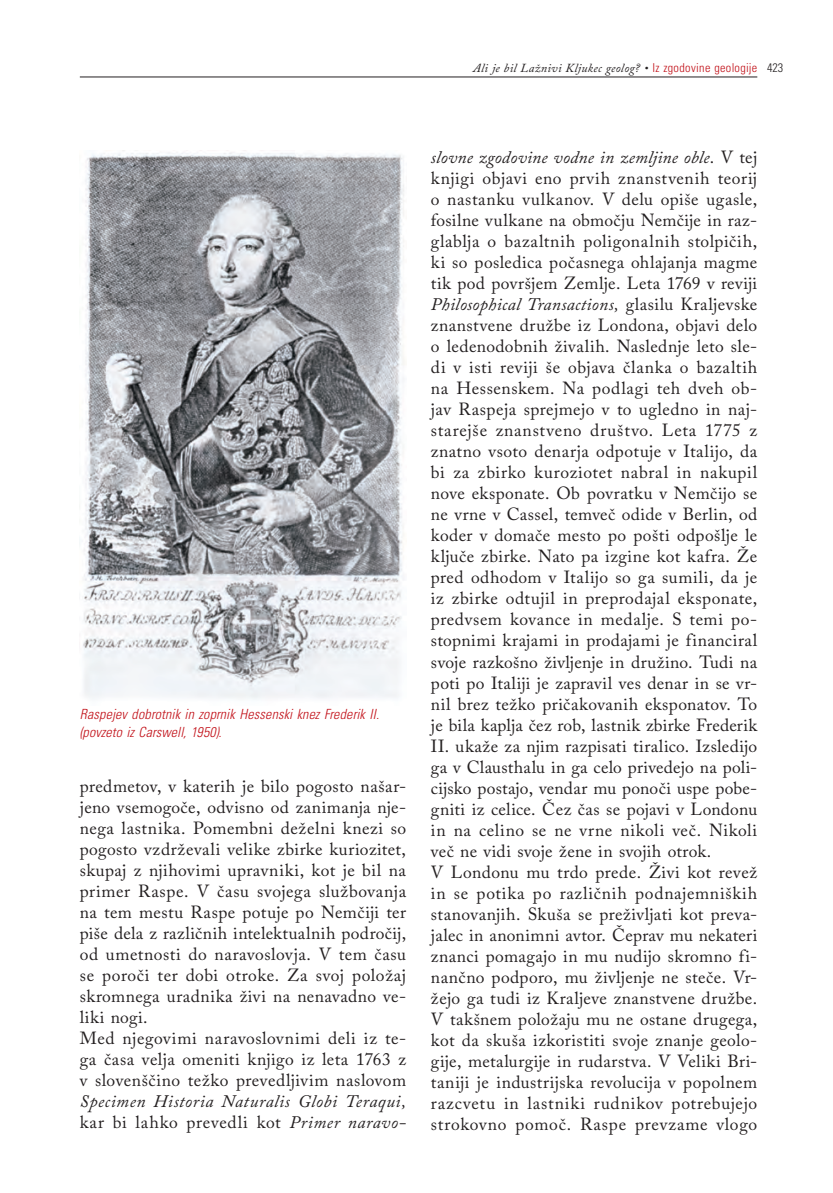
<style>
.page{position:relative;width:833px;height:1193px;background:#fff}
.page>*{position:absolute;margin:0;border:0;box-sizing:border-box;transform-origin:0 0}
.t1{font:17.5px/21px "Adobe Caslon Pro";letter-spacing:.025em;color:#231f20}
.t2{font:italic 17.5px/21px "Adobe Caslon Pro";letter-spacing:.035em;color:#231f20}
.t3{font:italic 300 condensed 14px/17.8px "Univers";letter-spacing:.01em;color:#c2121a}
.t4{font:italic 12.25px "Adobe Caslon Pro";letter-spacing:.025em;color:#231f20}
.s1{font-family:"Univers";font-weight:300;font-style:normal;font-stretch:condensed;color:#c2121a}
.s2{font-family:"Univers";font-weight:300;font-style:normal;font-stretch:condensed}
.s3{font-style:normal}
.s4{font-style:italic}
</style>
<div class="page">
<hr style="left:80px;top:77px;width:677px;height:1px;background:#231f20">
<img style="left:83px;top:150px;width:322px;height:550px">
<p class="t4" style="left:473px;top:61px;width:311px">Ali je bil Lažnivi Kljukec geolog? • <span class="s1">Iz zgodovine geologije</span> <span class="s2">423</span></p>
<p class="t3" style="left:80px;top:705px;width:301px">Raspejev dobrotnik in zoprnik Hessenski knez Frederik II. (povzeto iz Carswell, 1950).</p>
<p class="t1" style="left:80px;top:775px;width:328px">predmetov, v katerih je bilo pogosto našar&shy;jeno vsemogoče, odvisno od zanimanja nje&shy;nega lastnika. Pomembni deželni knezi so pogosto vzdrževali velike zbirke kuriozitet, skupaj z njihovimi upravniki, kot je bil na primer Raspe. V času svojega službovanja na tem mestu Raspe potuje po Nemčiji ter piše dela z različnih intelektualnih področij, od umetnosti do naravoslovja. V tem času se poroči ter dobi otroke. Za svoj položaj skromnega uradnika živi na nenavadno ve&shy;liki nogi.<br>Med njegovimi naravoslovnimi deli iz te&shy;ga časa velja omeniti knjigo iz leta 1763 z v slovenščino težko prevedljivim naslovom</p>
<p class="t2" style="left:80px;top:1090px;width:328px">Specimen Historia Naturalis Globi Teraqui, <span class="s3">kar bi lahko prevedli kot</span> Primer naravo-</p>
<p class="t1" style="left:431px;top:147px;width:328px"><span class="s4">slovne zgodovine vodne in zemljine oble</span>. V tej knjigi objavi eno prvih znanstvenih teorij o nastanku vulkanov. V delu opiše ugasle, fosilne vulkane na območju Nemčije in raz&shy;glablja o bazaltnih poligonalnih stolpičih, ki so posledica počasnega ohlajanja magme tik pod površjem Zemlje. Leta 1769 v reviji <span class="s4">Philosophical Transactions,</span> glasilu Kraljevske znanstvene družbe iz Londona, objavi delo o ledenodobnih živalih. Naslednje leto sle&shy;di v isti reviji še objava članka o bazaltih na Hessenskem. Na podlagi teh dveh ob&shy;jav Raspeja sprejmejo v to ugledno in naj&shy;starejše znanstveno društvo. Leta 1775 z znatno vsoto denarja odpotuje v Italijo, da bi za zbirko kuroziotet nabral in nakupil nove eksponate. Ob povratku v Nemčijo se ne vrne v Cassel, temveč odide v Berlin, od koder v domače mesto po pošti odpošlje le ključe zbirke. Nato pa izgine kot kafra. Že pred odhodom v Italijo so ga sumili, da je iz zbirke odtujil in preprodajal eksponate, predvsem kovance in medalje. S temi po&shy;stopnimi krajami in prodajami je financiral svoje razkošno življenje in družino. Tudi na poti po Italiji je zapravil ves denar in se vr&shy;nil brez težko pričakovanih eksponatov. To je bila kaplja čez rob, lastnik zbirke Frederik II. ukaže za njim razpisati tiralico. Izsledijo ga v Clausthalu in ga celo privedejo na poli&shy;cijsko postajo, vendar mu ponoči uspe pobe&shy;gniti iz celice. Čez čas se pojavi v Londonu in na celino se ne vrne nikoli več. Nikoli več ne vidi svoje žene in svojih otrok.<br>V Londonu mu trdo prede. Živi kot revež in se potika po različnih podnajemniških stanovanjih. Skuša se preživljati kot preva&shy;jalec in anonimni avtor. Čeprav mu nekateri znanci pomagajo in mu nudijo skromno fi&shy;nančno podporo, mu življenje ne steče. Vr&shy;žejo ga tudi iz Kraljeve znanstvene družbe.<br>V takšnem položaju mu ne ostane drugega, kot da skuša izkoristiti svoje znanje geolo&shy;gije, metalurgije in rudarstva. V Veliki Bri&shy;taniji je industrijska revolucija v popolnem razcvetu in lastniki rudnikov potrebujejo strokovno pomoč. Raspe prevzame vlogo</p>
</div>
